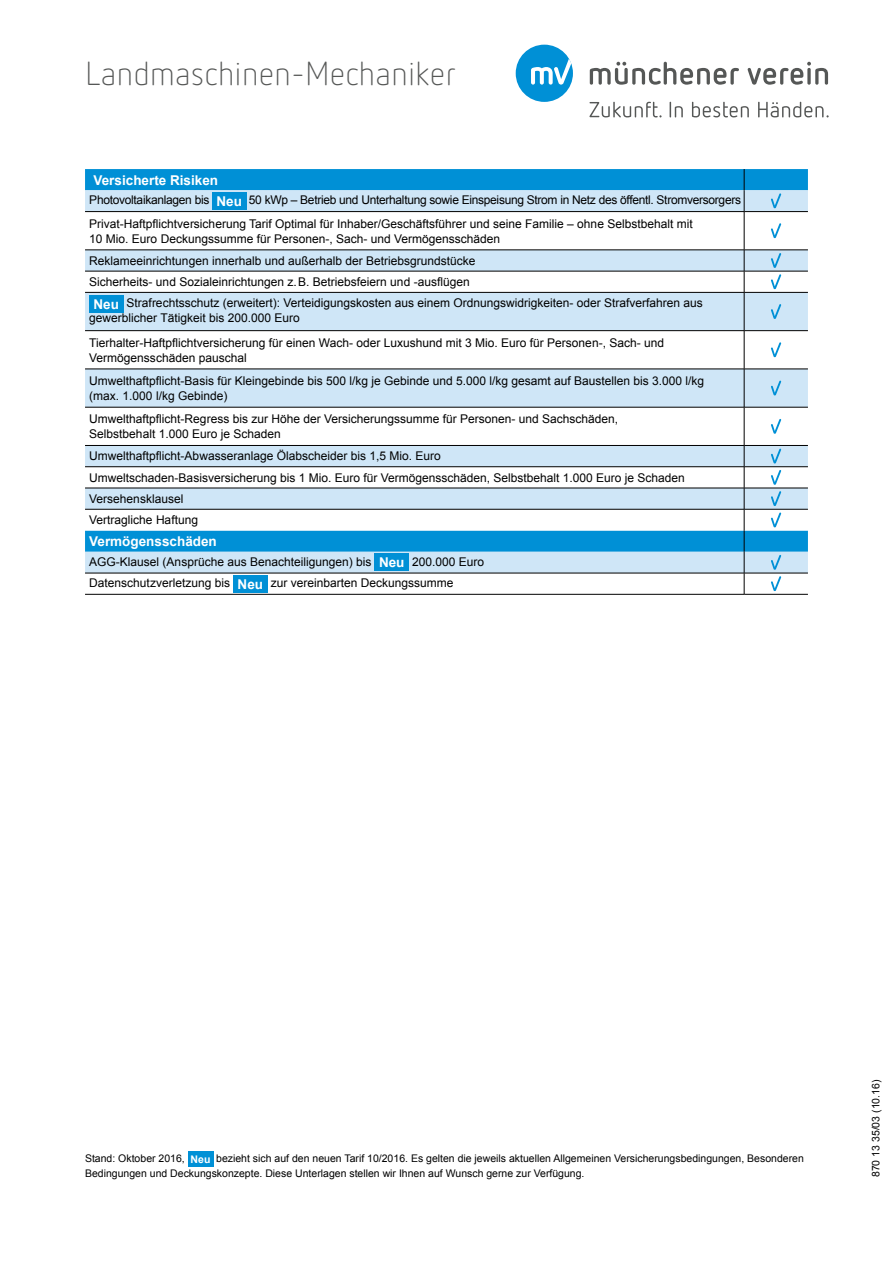
<style>
.page{position:relative;width:893px;height:1263px;background:#fff}
.page>*{position:absolute;margin:0;border:0;box-sizing:border-box;transform-origin:0 0}
.t1{font:300 33px "Netto OT";color:#555756}
.t2{font:700 13.5px "Arial";color:#fff}
.t3{font:12px/21.6px "Arial";color:#000}
.t4{font:12px/23.4px "Arial";letter-spacing:-.025em;color:#000}
.t5{font:10.5px/15px "Arial";color:#000}
.s1{font-weight:700;font-size:13.5px;color:#fff}
.s2{font-weight:700;color:#fff}
</style>
<div class="page">
<svg style="left:590px;top:62px;width:149px;height:23px"></svg>
<svg style="left:748px;top:62px;width:80px;height:23px"></svg>
<svg style="left:589px;top:102px;width:73px;height:15px"></svg>
<svg style="left:670px;top:102px;width:13px;height:15px"></svg>
<svg style="left:692px;top:102px;width:57px;height:15px"></svg>
<svg style="left:758px;top:102px;width:71px;height:15px"></svg>
<div style="left:516px;top:45px;width:57px;height:57px;background:#0090d6;border-radius:50%"></div>
<svg style="left:531px;top:59px;width:40px;height:26px"></svg>
<div style="left:85px;top:169px;width:723px;height:21px;background:#0090d6"></div>
<div style="left:85px;top:190px;width:723px;height:21px;background:#cfe6f7"></div>
<svg style="left:85px;top:212px;width:723px;height:382px"></svg>
<svg style="left:744px;top:169px;width:1px;height:42px"></svg>
<hr style="left:744px;top:212px;width:1px;height:38px;background:#000">
<svg style="left:744px;top:251px;width:1px;height:41px"></svg>
<hr style="left:744px;top:293px;width:1px;height:37px;background:#000">
<hr style="left:744px;top:331px;width:1px;height:38px;background:#000">
<hr style="left:744px;top:369px;width:1px;height:38px;background:#000">
<hr style="left:744px;top:407px;width:1px;height:38px;background:#000">
<svg style="left:744px;top:446px;width:1px;height:148px"></svg>
<hr style="left:85px;top:211px;width:659px;height:1px;background:#000">
<hr style="left:744px;top:211px;width:64px;height:1px;background:#000">
<hr style="left:85px;top:250px;width:659px;height:1px;background:#000">
<hr style="left:744px;top:250px;width:64px;height:1px;background:#000">
<hr style="left:85px;top:271px;width:659px;height:1px;background:#000">
<hr style="left:744px;top:271px;width:64px;height:1px;background:#000">
<hr style="left:85px;top:292px;width:659px;height:1px;background:#000">
<hr style="left:744px;top:292px;width:64px;height:1px;background:#000">
<hr style="left:85px;top:330px;width:659px;height:1px;background:#000">
<hr style="left:744px;top:330px;width:64px;height:1px;background:#000">
<hr style="left:85px;top:369px;width:659px;height:1px;background:#000">
<hr style="left:744px;top:369px;width:64px;height:1px;background:#000">
<hr style="left:85px;top:407px;width:659px;height:1px;background:#000">
<hr style="left:744px;top:407px;width:64px;height:1px;background:#000">
<hr style="left:85px;top:445px;width:659px;height:1px;background:#000">
<hr style="left:744px;top:445px;width:64px;height:1px;background:#000">
<hr style="left:85px;top:466px;width:659px;height:1px;background:#000">
<hr style="left:744px;top:466px;width:64px;height:1px;background:#000">
<hr style="left:85px;top:488px;width:659px;height:1px;background:#000">
<hr style="left:744px;top:488px;width:64px;height:1px;background:#000">
<hr style="left:85px;top:509px;width:659px;height:1px;background:#000">
<hr style="left:744px;top:509px;width:64px;height:1px;background:#000">
<hr style="left:85px;top:573px;width:659px;height:1px;background:#000">
<hr style="left:744px;top:573px;width:64px;height:1px;background:#000">
<hr style="left:85px;top:594px;width:659px;height:1px;background:#000">
<hr style="left:744px;top:594px;width:64px;height:1px;background:#000">
<div style="left:212px;top:192px;width:34px;height:17px;background:#0090d6"></div>
<svg style="left:771px;top:193px;width:10px;height:15px"></svg>
<svg style="left:771px;top:223px;width:10px;height:15px"></svg>
<svg style="left:771px;top:253px;width:10px;height:15px"></svg>
<svg style="left:771px;top:274px;width:10px;height:15px"></svg>
<div style="left:89px;top:295px;width:34px;height:17px;background:#0090d6"></div>
<svg style="left:771px;top:304px;width:10px;height:15px"></svg>
<svg style="left:771px;top:342px;width:10px;height:15px"></svg>
<svg style="left:771px;top:381px;width:10px;height:14px"></svg>
<svg style="left:771px;top:419px;width:10px;height:15px"></svg>
<svg style="left:771px;top:449px;width:10px;height:14px"></svg>
<svg style="left:771px;top:470px;width:10px;height:15px"></svg>
<svg style="left:771px;top:491px;width:10px;height:15px"></svg>
<svg style="left:771px;top:513px;width:10px;height:14px"></svg>
<div style="left:375px;top:554px;width:34px;height:17px;background:#0090d6"></div>
<svg style="left:771px;top:555px;width:10px;height:15px"></svg>
<div style="left:233px;top:575px;width:34px;height:17px;background:#0090d6"></div>
<svg style="left:771px;top:576px;width:10px;height:15px"></svg>
<div style="left:188px;top:1151px;width:25px;height:15px;background:#0090d6"></div>
<h1 class="t1" style="left:85px;top:54px;width:372px">Landmaschinen-Mechaniker</h1>
<p class="t2" style="left:94px;top:171px;width:126px">Versicherte Risiken</p>
<p class="t4" style="left:89px;top:188px;width:653px">Photovoltaikanlagen bis <span class="s1">Neu</span> 50 kWp – Betrieb und Unterhaltung sowie Einspeisung Strom in Netz des öffentl. Stromversorgers<br>Privat-Haftpflichtversicherung Tarif Optimal für Inhaber/Geschäftsführer und seine Familie – ohne Selbstbehalt mit</p>
<p class="t3" style="left:89px;top:228px;width:412px">10 Mio. Euro Deckungssumme für Personen-, Sach- und Vermögensschäden</p>
<p class="t3" style="left:89px;top:250px;width:388px">Reklameeinrichtungen innerhalb und außerhalb der Betriebsgrundstücke</p>
<p class="t3" style="left:89px;top:271px;width:382px">Sicherheits- und Sozialeinrichtungen z.B. Betriebsfeiern und -ausflügen</p>
<p class="t3" style="left:94px;top:292px;width:611px"><span class="s1">Neu</span> Strafrechtsschutz (erweitert): Verteidigungskosten aus einem Ordnungswidrigkeiten- oder Strafverfahren aus</p>
<p class="t3" style="left:89px;top:306px;width:576px;line-height:24.5px">gewerblicher Tätigkeit bis 200.000 Euro<br>Tierhalter-Haftpflichtversicherung für einen Wach- oder Luxushund mit 3 Mio. Euro für Personen-, Sach- und</p>
<p class="t3" style="left:89px;top:346px;width:616px;line-height:23.2px">Vermögensschäden pauschal<br>Umwelthaftpflicht-Basis für Kleingebinde bis 500 l/kg je Gebinde und 5.000 l/kg gesamt auf Baustellen bis 3.000 l/kg</p>
<p class="t3" style="left:89px;top:384px;width:530px;line-height:23.2px">(max. 1.000 l/kg Gebinde)<br>Umwelthaftpflicht-Regress bis zur Höhe der Versicherungssumme für Personen- und Sachschäden,</p>
<p class="t3" style="left:89px;top:423px;width:597px">Selbstbehalt 1.000 Euro je Schaden<br>Umwelthaftpflicht-Abwasseranlage Ölabscheider bis 1,5 Mio. Euro<br>Umweltschaden-Basisversicherung bis 1 Mio. Euro für Vermögensschäden, Selbstbehalt 1.000 Euro je Schaden Versehensklausel<br>Vertragliche Haftung</p>
<p class="t2" style="left:89px;top:532px;width:129px">Vermögensschäden</p>
<p class="t3" style="left:89px;top:551px;width:396px">AGG-Klausel (Ansprüche aus Benachteiligungen) bis <span class="s1">Neu</span> 200.000 Euro<br>Datenschutzverletzung bis <span class="s1">Neu</span> zur vereinbarten Deckungssumme</p>
<p class="t5" style="left:85px;top:1151px;width:720px">Stand: Oktober 2016, <span class="s2">Neu</span> bezieht sich auf den neuen Tarif 10/2016. Es gelten die jeweils aktuellen Allgemeinen Versicherungsbedingungen, Besonderen<br>Bedingungen und Deckungskonzepte. Diese Unterlagen stellen wir Ihnen auf Wunsch gerne zur Verfügung.</p>
<p class="t5" style="left:868px;top:1177px;width:99px;rotate:-90deg">870 13 35/03 (10.16)</p>
</div>
